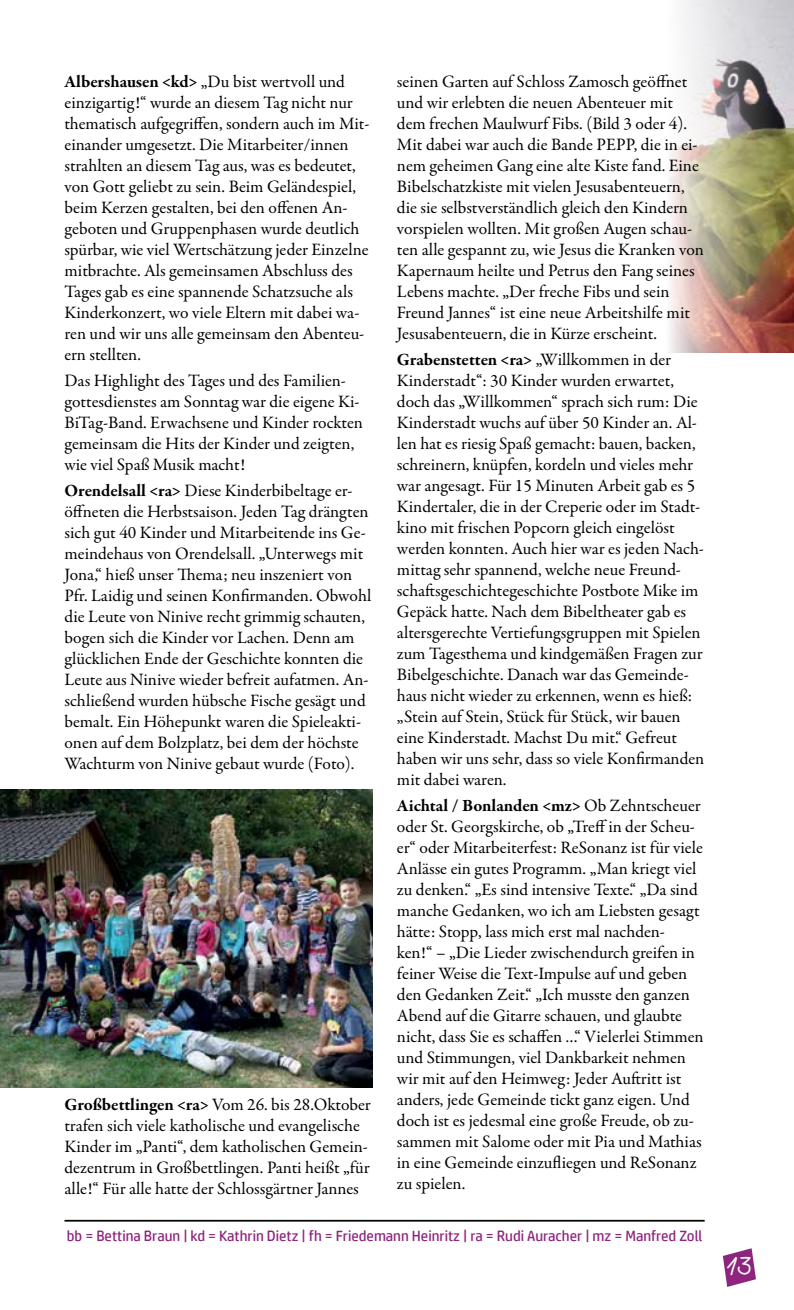
<style>
.page{position:relative;width:794px;height:1310px;background:#fff}
.page>*{position:absolute;margin:0;border:0;box-sizing:border-box;transform-origin:0 0}
.t1{font:21px "Agilo Handwriting";color:#fff}
.t2{font:17.5px/21px "Garamond Premr Pro";color:#000}
.t3{font:14.88px "HP Simplified";color:#8d247d}
.s1{font-weight:700}
</style>
<div class="page">
<svg style="left:723px;top:1248px;width:33px;height:39px"></svg>
<img style="left:670px;top:0;width:124px;height:352px">
<hr style="left:64px;top:1219px;width:640px;height:2px;background:#000">
<img style="left:0;top:789px;width:372px;height:299px">
<p class="t2" style="left:64px;top:72px;width:306px"><span class="s1">Albershausen &lt;kd&gt;</span> „Du bist wertvoll und einzigartig!“ wurde an diesem Tag nicht nur thematisch aufgegriffen, sondern auch im Mit&shy;einander umgesetzt. Die Mitarbeiter/innen strahlten an diesem Tag aus, was es bedeutet, von Gott geliebt zu sein. Beim Geländespiel, beim Kerzen gestalten, bei den offenen An&shy;geboten und Gruppenphasen wurde deutlich spürbar, wie viel Wertschätzung jeder Einzelne mitbrachte. Als gemeinsamen Abschluss des Tages gab es eine spannende Schatzsuche als Kinderkonzert, wo viele Eltern mit dabei wa&shy;ren und wir uns alle gemeinsam den Abenteu&shy;ern stellten.</p>
<p class="t2" style="left:64px;top:370px;width:300px">Das Highlight des Tages und des Familien&shy;gottesdienstes am Sonntag war die eigene Ki-BiTag-Band. Erwachsene und Kinder rockten gemeinsam die Hits der Kinder und zeigten, wie viel Spaß Musik macht!</p>
<p class="t2" style="left:64px;top:480px;width:308px"><span class="s1">Orendelsall &lt;ra&gt;</span> Diese Kinderbibeltage er&shy;öffneten die Herbstsaison. Jeden Tag drängten sich gut 40 Kinder und Mitarbeitende ins Ge&shy;meindehaus von Orendelsall. „Unterwegs mit Jona,“ hieß unser Thema; neu inszeniert von Pfr. Laidig und seinen Konfirmanden. Obwohl die Leute von Ninive recht grimmig schauten, bogen sich die Kinder vor Lachen. Denn am glücklichen Ende der Geschichte konnten die Leute aus Ninive wieder befreit aufatmen. An&shy;schließend wurden hübsche Fische gesägt und bemalt. Ein Höhepunkt waren die Spieleakti&shy;onen auf dem Bolzplatz, bei dem der höchste Wachturm von Ninive gebaut wurde (Foto).</p>
<p class="t2" style="left:64px;top:1094px;width:308px"><span class="s1">Großbettlingen &lt;ra&gt;</span> Vom 26. bis 28.Oktober trafen sich viele katholische und evangelische Kinder im „Panti“, dem katholischen Gemein&shy;dezentrum in Großbettlingen. Panti heißt „für alle!“ Für alle hatte der Schlossgärtner Jannes</p>
<p class="t2" style="left:397px;top:71px;width:308px">seinen Garten auf Schloss Zamosch geöffnet und wir erlebten die neuen Abenteuer mit dem frechen Maulwurf Fibs. (Bild 3 oder 4).<br>Mit dabei war auch die Bande PEPP, die in ei&shy;nem geheimen Gang eine alte Kiste fand. Eine Bibelschatzkiste mit vielen Jesusabenteuern, die sie selbstverständlich gleich den Kindern vorspielen wollten. Mit großen Augen schau&shy;ten alle gespannt zu, wie Jesus die Kranken von Kapernaum heilte und Petrus den Fang seines Lebens machte. „Der freche Fibs und sein Freund Jannes“ ist eine neue Arbeitshilfe mit Jesusabenteuern, die in Kürze erscheint.</p>
<p class="t2" style="left:397px;top:349px;width:309px"><span class="s1">Grabenstetten &lt;ra&gt;</span> „Willkommen in der Kinderstadt“: 30 Kinder wurden erwartet, doch das „Willkommen“ sprach sich rum: Die Kinderstadt wuchs auf über 50 Kinder an. Al&shy;len hat es riesig Spaß gemacht: bauen, backen, schreinern, knüpfen, kordeln und vieles mehr war angesagt. Für 15 Minuten Arbeit gab es 5<br>Kindertaler, die in der Creperie oder im Stadt&shy;kino mit frischen Popcorn gleich eingelöst werden konnten. Auch hier war es jeden Nach&shy;mittag sehr spannend, welche neue Freund&shy;schaftsgeschichtegeschichte Postbote Mike im Gepäck hatte. Nach dem Bibeltheater gab es altersgerechte Vertiefungsgruppen mit Spielen zum Tagesthema und kindgemäßen Fragen zur Bibelgeschichte. Danach war das Gemeinde&shy;haus nicht wieder zu erkennen, wenn es hieß: „Stein auf Stein, Stück für Stück, wir bauen eine Kinderstadt. Machst Du mit.“ Gefreut haben wir uns sehr, dass so viele Konfirmanden mit dabei waren.</p>
<p class="t2" style="left:397px;top:795px;width:308px"><span class="s1">Aichtal / Bonlanden &lt;mz&gt;</span> Ob Zehntscheuer oder St. Georgskirche, ob „Treff in der Scheu&shy;er“ oder Mitarbeiterfest: ReSonanz ist für viele Anlässe ein gutes Programm. „Man kriegt viel zu denken.“ „Es sind intensive Texte.“ „Da sind manche Gedanken, wo ich am Liebsten gesagt hätte: Stopp, lass mich erst mal nachden&shy;ken!“ – „Die Lieder zwischendurch greifen in feiner Weise die Text-Impulse auf und geben den Gedanken Zeit.“ „Ich musste den ganzen Abend auf die Gitarre schauen, und glaubte nicht, dass Sie es schaffen …“ Vielerlei Stimmen und Stimmungen, viel Dankbarkeit nehmen wir mit auf den Heimweg: Jeder Auftritt ist anders, jede Gemeinde tickt ganz eigen. Und doch ist es jedesmal eine große Freude, ob zu&shy;sammen mit Salome oder mit Pia und Mathias in eine Gemeinde einzufliegen und ReSonanz zu spielen.</p>
<p class="t3" style="left:67px;top:1226px;width:637px">bb = Bettina Braun | kd = Kathrin Dietz | fh = Friedemann Heinritz | ra = Rudi Auracher | mz = Manfred Zoll</p>
<p class="t1" style="left:727px;top:1254px;width:26px">13</p>
</div>
